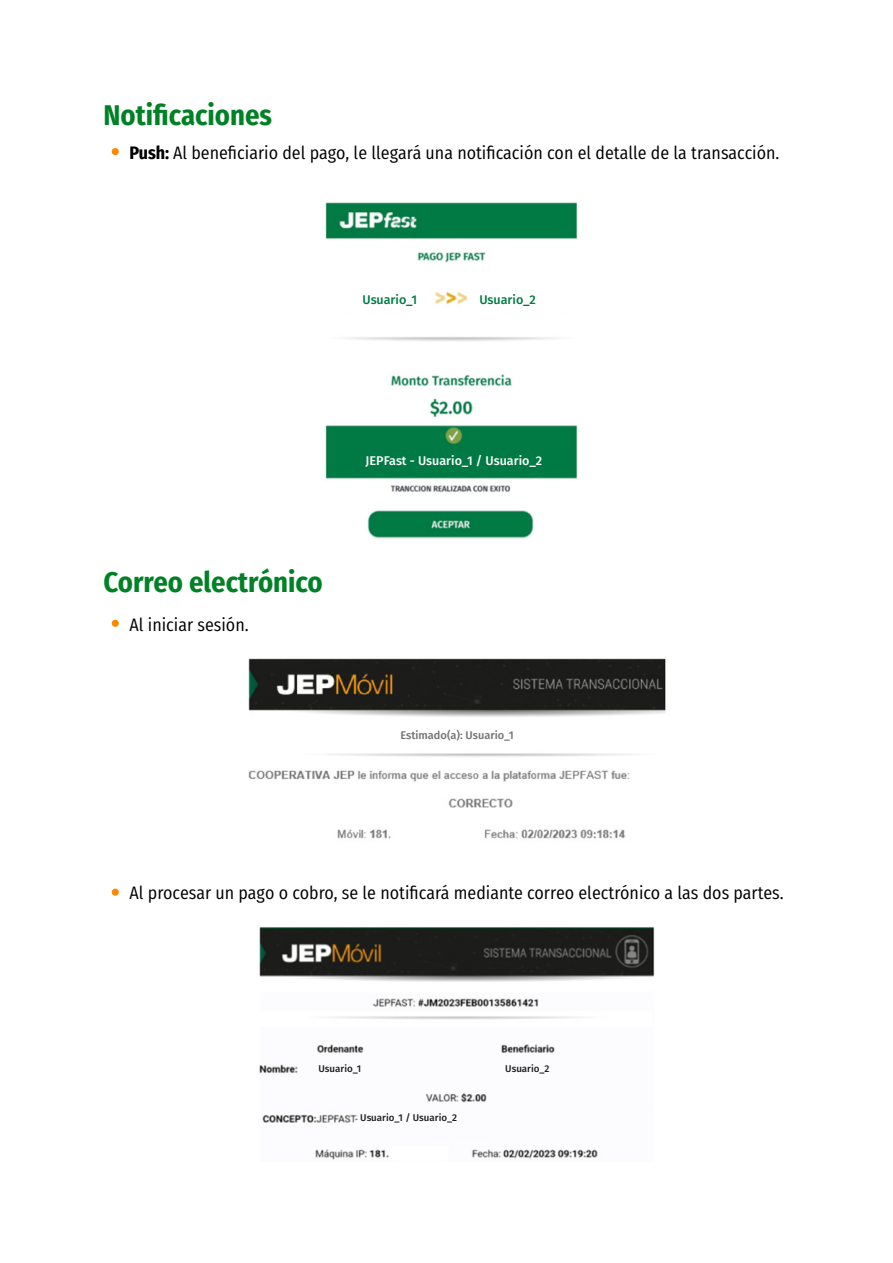
<style>
.page{position:relative;width:893px;height:1263px;background:#fff}
.page>*{position:absolute;margin:0;border:0;box-sizing:border-box;transform-origin:0 0}
.t1{font:700 28.5px "Fira Sans Condensed";color:#008125}
.t2{font:18px "Fira Sans Condensed";color:#000}
.t3{font:500 12.6px "Fira Sans";color:#fff}
.t4{font:500 12.6px "Fira Sans";color:#007a44}
.t5{font:500 11.1px "Fira Sans";color:#707070}
.t6{font:500 9.75px "Fira Sans";color:#1d1d1d}
.s1{font-weight:700}
</style>
<div class="page">
<div style="left:112px;top:148px;width:7px;height:7px;background:#f80;border-radius:50%"></div>
<div style="left:112px;top:620px;width:7px;height:7px;background:#f80;border-radius:50%"></div>
<div style="left:112px;top:889px;width:7px;height:7px;background:#f80;border-radius:50%"></div>
<img style="left:325px;top:202px;width:253px;height:337px">
<img style="left:248px;top:658px;width:418px;height:181px">
<img style="left:259px;top:927px;width:396px;height:233px">
<div style="left:323px;top:285px;width:107px;height:27px;background:#fff"></div>
<div style="left:473px;top:285px;width:106px;height:27px;background:#fff"></div>
<div style="left:342px;top:729px;width:281px;height:16px;background:#fff"></div>
<div style="left:313px;top:1055px;width:135px;height:26px;background:#fcfcfe"></div>
<div style="left:491px;top:1055px;width:151px;height:26px;background:#fcfcfe"></div>
<div style="left:358px;top:1108px;width:294px;height:26px;background:#fcfcfe"></div>
<div style="left:336px;top:449px;width:234px;height:23px;background:#007a44"></div>
<h1 class="t1" style="left:103px;top:91px;width:170px">Notificaciones</h1>
<p class="t2" style="left:129px;top:139px;width:651px"><span class="s1">Push:</span> Al beneficiario del pago, le llegará una notificación con el detalle de la transacción.</p>
<p class="t4" style="left:362px;top:289px;width:56px">Usuario_1</p>
<p class="t4" style="left:479px;top:289px;width:58px">Usuario_2</p>
<h1 class="t1" style="left:103px;top:558px;width:221px">Correo electrónico</h1>
<p class="t2" style="left:129px;top:611px;width:121px">Al iniciar sesión.</p>
<p class="t3" style="left:366px;top:451px;width:178px">JEPFast - Usuario_1 / Usuario_2</p>
<p class="t5" style="left:400px;top:726px;width:115px">Estimado(a): Usuario_1</p>
<p class="t2" style="left:129px;top:880px;width:656px">Al procesar un pago o cobro, se le notificará mediante correo electrónico a las dos partes.</p>
<p class="t6" style="left:319px;top:1061px;width:44px">Usuario_1</p>
<p class="t6" style="left:360px;top:1110px;width:98px">Usuario_1 / Usuario_2</p>
<p class="t6" style="left:505px;top:1061px;width:46px">Usuario_2</p>
</div>
